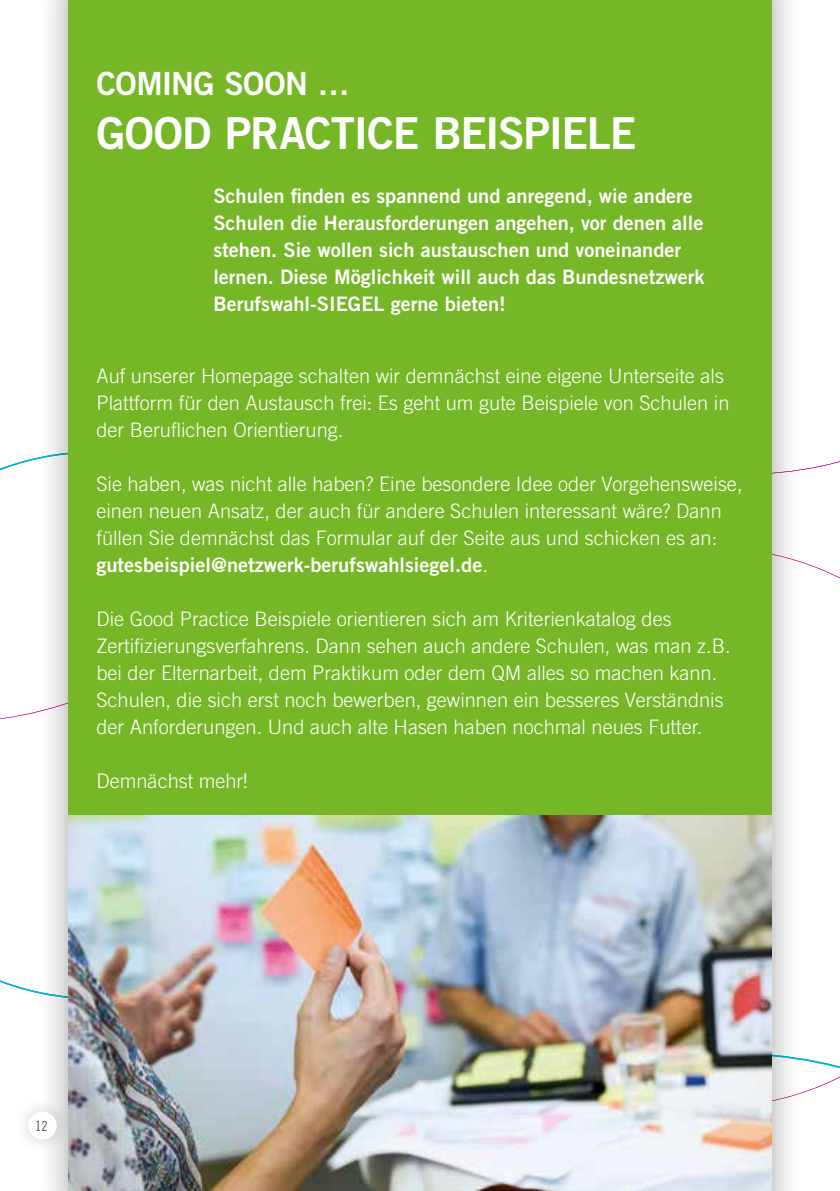
<style>
.page{position:relative;width:840px;height:1191px;background:#fff}
.page>*{position:absolute;margin:0;border:0;box-sizing:border-box;transform-origin:0 0}
.t1{font:44px "Trade Gothic Bold Two";letter-spacing:-.025em;color:#fff}
.t2{font:32px "Trade Gothic Bold Two";letter-spacing:-.015em;color:#fff}
.t3{font:300 20px/27px "Trade Gothic";color:#fff}
.t4{font:20px/27px "Trade Gothic Bold Two";color:#fff}
.t5{font:14px "Trade Gothic Cond Eighteen";color:#565655}
.s1{font-family:"Trade Gothic";font-weight:300}
</style>
<div class="page">
<div style="left:36px;top:0;width:767px;height:1191px;background:#000;opacity:.2"></div>
<div style="left:68px;top:0;width:703px;height:1191px;background:#75b726"></div>
<img style="left:68px;top:815px;width:703px;height:376px">
<div style="left:13px;top:1096px;width:59px;height:59px;background:#000;opacity:.2"></div>
<div style="left:28px;top:1111px;width:29px;height:28px;background:#fff;border-radius:50%"></div>
<h2 class="t2" style="left:96px;top:64px;width:254px">COMING SOON …</h2>
<h1 class="t1" style="left:96px;top:106px;width:541px">GOOD PRACTICE BEISPIELE</h1>
<p class="t4" style="left:213px;top:182px;width:492px">Schulen finden es spannend und anregend, wie andere Schulen die Herausforderungen angehen, vor denen alle stehen. Sie wollen sich austauschen und voneinander lernen. Diese Möglichkeit will auch das Bundesnetzwerk Berufswahl-SIEGEL gerne bieten!</p>
<p class="t3" style="left:96px;top:362px;width:634px">Auf unserer Homepage schalten wir demnächst eine eigene Unterseite als<br>Plattform für den Austausch frei: Es geht um gute Beispiele von Schulen in der Beruflichen Orientierung.</p>
<p class="t3" style="left:96px;top:470px;width:647px">Sie haben, was nicht alle haben? Eine besondere Idee oder Vorgehensweise, einen neuen Ansatz, der auch für andere Schulen interessant wäre? Dann füllen Sie demnächst das Formular auf der Seite aus und schicken es an:</p>
<p class="t4" style="left:96px;top:551px;width:393px">gutesbeispiel@netzwerk-berufswahlsiegel.de<span class="s1">.</span></p>
<p class="t3" style="left:96px;top:605px;width:635px">Die Good Practice Beispiele orientieren sich am Kriterienkatalog des Zertifizierungsverfahrens. Dann sehen auch andere Schulen, was man z.B. bei der Elternarbeit, dem Praktikum oder dem QM alles so machen kann.<br>Schulen, die sich erst noch bewerben, gewinnen ein besseres Verständnis der Anforderungen. Und auch alte Hasen haben nochmal neues Futter.</p>
<p class="t3" style="left:96px;top:767px;width:153px">Demnächst mehr!</p>
<p class="t5" style="left:35px;top:1117px;width:14px">12</p>
</div>
